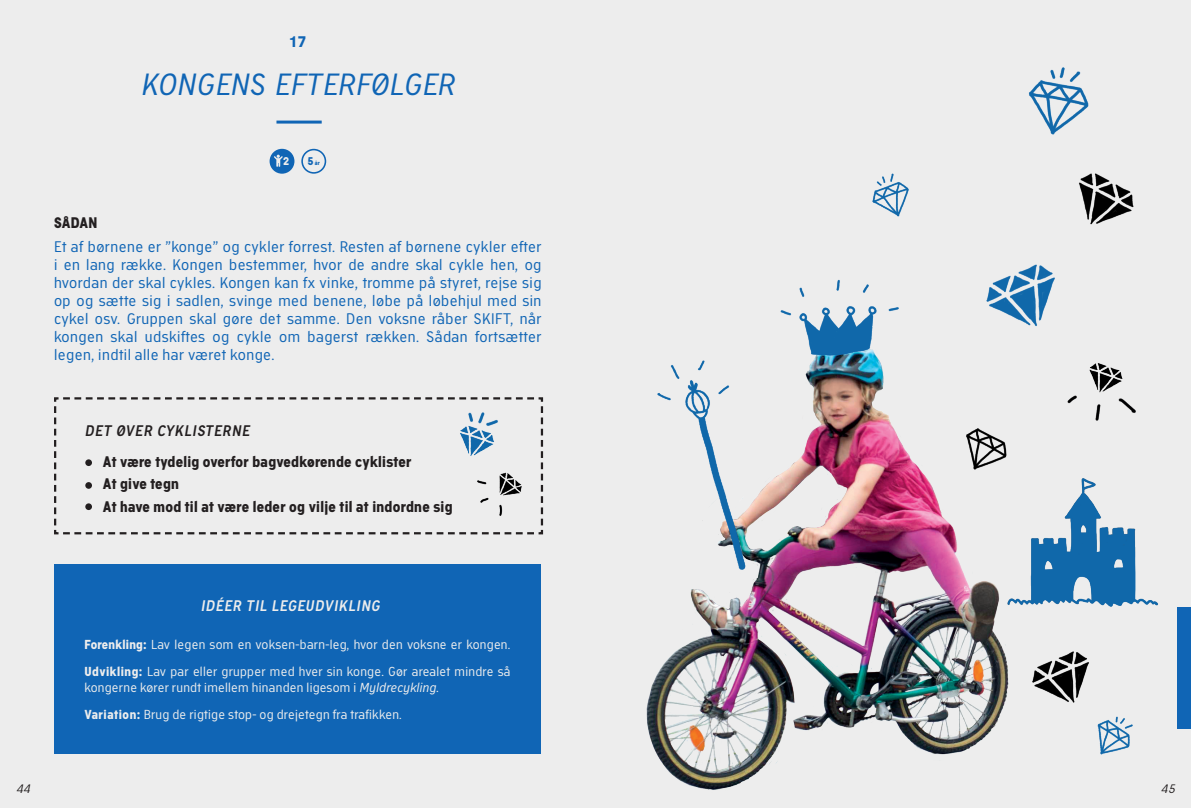
<style>
.page{position:relative;width:1191px;height:808px;background:#fff}
.page>*{position:absolute;margin:0;border:0;box-sizing:border-box;transform-origin:0 0}
.t1{font:italic 30px "Academy Sans";letter-spacing:.02em;color:#1065b5}
.t2{font:15px/18px "Academy Sans";letter-spacing:.03em;color:#1065b5;text-align:justify}
.t3{font:700 15px "Academy Sans";letter-spacing:.02em;color:#231f20}
.t4{font:italic 600 15px "Academy Sans";color:#ededed}
.t5{font:italic 600 15px "Academy Sans";color:#231f20}
.t6{font:700 15px "Academy Sans";color:#1065b5}
.t7{font:12.75px/27px "Academy Sans";letter-spacing:.02em;color:#ededed}
.t8{font:italic 12px "Academy Sans";color:#231f20}
.t9{font:700 11.1px "Academy Sans";color:#ededed}
.t10{font:700 10.95px "Academy Sans";color:#1065b5}
.t11{font:700 5.85px "Academy Sans";color:#1065b5}
.s1{font-weight:700}
.s2{font-style:italic}
</style>
<div class="page">
<img style="left:0;top:0;width:1191px;height:808px">
<p class="t6" style="left:289px;top:33px;width:19px">17</p>
<p class="t1" style="left:141px;top:65px;width:315px">KONGENS EFTERFØLGER</p>
<p class="t9" style="left:283px;top:155px;width:8px">2</p>
<p class="t10" style="left:307px;top:155px;width:8px">5</p>
<p class="t11" style="left:315px;top:159px;width:7px">år</p>
<p class="t3" style="left:54px;top:214px;width:45px">SÅDAN</p>
<p class="t2" style="left:54px;top:237px;width:489px">Et af børnene er ”konge” og cykler forrest. Resten af børnene cykler efter i en lang række. Kongen bestemmer, hvor de andre skal cykle hen, og hvordan der skal cykles. Kongen kan fx vinke, tromme på styret, rejse sig op og sætte sig i sadlen, svinge med benene, løbe på løbehjul med sin cykel osv. Gruppen skal gøre det samme. Den voksne råber SKIFT, når kongen skal udskiftes og cykle om bagerst rækken. Sådan fortsætter legen, indtil alle har været konge.</p>
<p class="t5" style="left:85px;top:422px;width:169px">DET ØVER CYKLISTERNE</p>
<p class="t3" style="left:103px;top:453px;width:310px">At være tydelig overfor bagvedkørende cyklister</p>
<p class="t3" style="left:103px;top:476px;width:78px">At give tegn</p>
<p class="t3" style="left:103px;top:498px;width:351px">At have mod til at være leder og vilje til at indordne sig</p>
<p class="t4" style="left:201px;top:596px;width:183px">IDÉER TIL LEGEUDVIKLING</p>
<p class="t7" style="left:84px;top:631px;width:427px"><span class="s1">Forenkling:</span> Lav legen som en voksen-barn-leg, hvor den voksne er kongen.<br><span class="s1">Udvikling:</span> Lav par eller grupper med hver sin konge. Gør arealet mindre så</p>
<p class="t7" style="left:84px;top:673px;width:356px">kongerne kører rundt imellem hinanden ligesom i <span class="s2">Myldrecykling.</span></p>
<p class="t7" style="left:84px;top:700px;width:319px"><span class="s1">Variation:</span> Brug de rigtige stop- og drejetegn fra trafikken.</p>
<p class="t8" style="left:16px;top:781px;width:18px">44</p>
<p class="t8" style="left:1161px;top:781px;width:18px">45</p>
</div>
